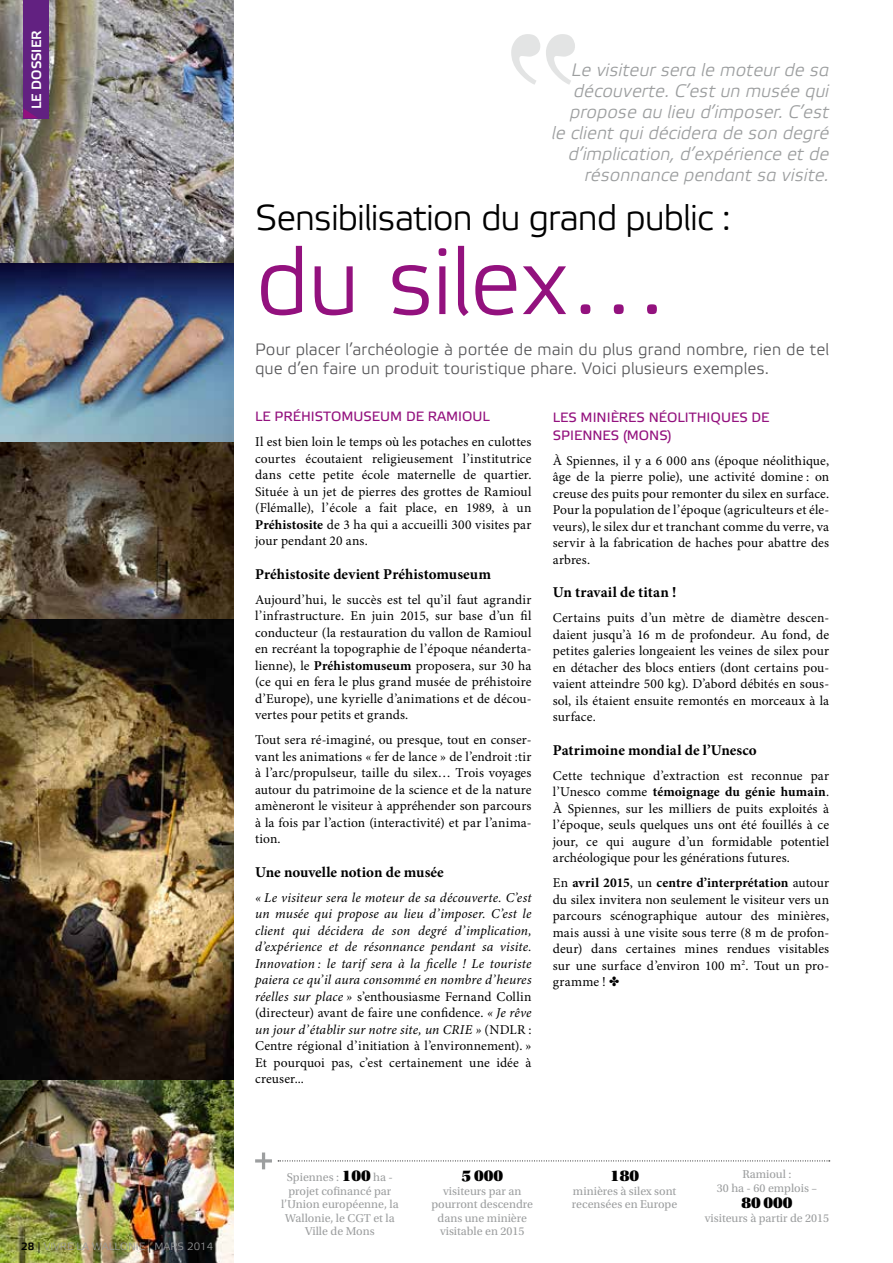
<style>
.page{position:relative;width:893px;height:1263px;background:#fff}
.page>*{position:absolute;margin:0;border:0;box-sizing:border-box;transform-origin:0 0}
.t1{font:94.5px "Etelka Light Pro";letter-spacing:-.02em;color:#93117e}
.t2{font:36px "Etelka Light Pro";letter-spacing:-.03em;color:#000}
.t3{font:italic 300 18px/21px "Etelka";color:#9c9e9f;text-align:right}
.t4{font:16.5px/19.5px "Etelka Light Pro";letter-spacing:.005em;color:#58585a}
.t5{font:16.5px "Utopia Std Black Headline";color:#000}
.t6{font:700 15px "Minion Pro";color:#000}
.t7{font:13.5px/16.5px "Minion Pro";letter-spacing:.01em;color:#000;text-align:justify}
.t8{font:italic 13.5px/16.5px "Minion Pro";letter-spacing:.005em;color:#000;text-align:justify}
.t9{font:13.5px/18px "Etelka Text Pro";color:#93117e}
.t10{font:700 13.5px "Etelka Light Pro";color:#fff}
.t11{font:12px/13.5px "Utopia Std";color:#9c9e9f;text-align:center}
.t12{font:10.5px "Etelka Light Pro";color:#9c9e9f}
.s1{font-weight:700;color:#000}
.s2{color:#000}
.s3{font-weight:700}
.s4{font-style:normal}
.s5{font-family:"Utopia Std Black Headline";font-size:16.5px;color:#000}
</style>
<div class="page">
<img style="left:0;top:0;width:234px;height:1263px">
<div style="left:23px;top:0;width:26px;height:118px;background:#622181"></div>
<svg style="left:23px;top:109px;width:14px;height:9px"></svg>
<svg style="left:255px;top:1152px;width:17px;height:17px"></svg>
<svg style="left:278px;top:1160px;width:552px;height:1px"></svg>
<svg style="left:511px;top:34px;width:64px;height:51px"></svg>
<p class="t10" style="left:29px;top:109px;width:80px;rotate:-90deg">LE DOSSIER</p>
<p class="t12" style="left:21px;top:1240px;width:193px"><span class="s1">28</span> <span class="s2">|</span> VIVRE LA WALLONIE <span class="s2">|</span> MARS 2014</p>
<h3 class="t3" style="left:552px;top:60px;width:279px">Le visiteur sera le moteur de sa découverte. C’est un musée qui propose au lieu d’imposer. C’est le client qui décidera de son degré d’implication, d’expérience et de résonnance pendant sa visite.</h3>
<h2 class="t2" style="left:255px;top:199px;width:477px">Sensibilisation du grand public :</h2>
<h1 class="t1" style="left:255px;top:231px;width:422px">du silex…</h1>
<p class="t4" style="left:255px;top:340px;width:575px">Pour placer l’archéologie à portée de main du plus grand nombre, rien de tel que d’en faire un produit touristique phare. Voici plusieurs exemples.</p>
<p class="t9" style="left:255px;top:408px;width:236px">LE PRÉHISTOMUSEUM DE RAMIOUL</p>
<p class="t7" style="left:255px;top:434px;width:278px">Il est bien loin le temps où les potaches en culottes courtes écoutaient religieusement l’institutrice dans cette petite école maternelle de quartier.<br>Située à un jet de pierres des grottes de Ramioul (Flémalle), l’école a fait place, en 1989, à un <span class="s3">Préhistosite</span> de 3 ha qui a accueilli 300 visites par jour pendant 20 ans.</p>
<p class="t6" style="left:255px;top:565px;width:237px">Préhistosite devient Préhistomuseum</p>
<p class="t7" style="left:255px;top:591px;width:278px">Aujourd’hui, le succès est tel qu’il faut agrandir l’infrastructure. En juin 2015, sur base d’un fil conducteur (la restauration du vallon de Ramioul en recréant la topographie de l’époque néanderta&shy;lienne), le <span class="s3">Préhistomuseum</span> proposera, sur 30 ha (ce qui en fera le plus grand musée de préhistoire d’Europe), une kyrielle d’animations et de décou&shy;vertes pour petits et grands.</p>
<p class="t7" style="left:255px;top:732px;width:278px">Tout sera ré-imaginé, ou presque, tout en conser&shy;vant les animations « fer de lance » de l’endroit :tir à l’arc/propulseur, taille du silex… Trois voyages autour du patrimoine de la science et de la nature amèneront le visiteur à appréhender son parcours à la fois par l’action (interactivité) et par l’anima&shy;tion.</p>
<p class="t6" style="left:255px;top:863px;width:190px">Une nouvelle notion de musée</p>
<p class="t8" style="left:255px;top:889px;width:278px">« Le visiteur sera le moteur de sa découverte. C’est un musée qui propose au lieu d’imposer. C’est le client qui décidera de son degré d’implication, d’expérience et de résonnance pendant sa visite.<br>Innovation : le tarif sera à la ficelle ! Le touriste paiera ce qu’il aura consommé en nombre d’heures réelles sur place » <span class="s4">s’enthousiasme Fernand Collin (directeur) avant de faire une confidence.</span> « Je rêve un jour d’établir sur notre site, un CRIE » <span class="s4">(NDLR :<br>Centre régional d’initiation à l’environnement). » Et pourquoi pas, c’est certainement une idée à creuser...</span></p>
<p class="t9" style="left:553px;top:409px;width:218px">LES MINIÈRES NÉOLITHIQUES DE<br>SPIENNES (MONS)</p>
<p class="t7" style="left:553px;top:453px;width:278px">À Spiennes, il y a 6 000 ans (époque néolithique, âge de la pierre polie), une activité domine : on creuse des puits pour remonter du silex en surface.<br>Pour la population de l’époque (agriculteurs et éle&shy;veurs), le silex dur et tranchant comme du verre, va servir à la fabrication de haches pour abattre des arbres.</p>
<p class="t6" style="left:553px;top:584px;width:125px">Un travail de titan !</p>
<p class="t7" style="left:553px;top:610px;width:278px">Certains puits d’un mètre de diamètre descen&shy;daient jusqu’à 16 m de profondeur. Au fond, de petites galeries longeaient les veines de silex pour en détacher des blocs entiers (dont certains pou&shy;vaient atteindre 500 kg). D’abord débités en sous&shy;sol, ils étaient ensuite remontés en morceaux à la surface.</p>
<p class="t6" style="left:553px;top:741px;width:206px">Patrimoine mondial de l’Unesco</p>
<p class="t7" style="left:553px;top:768px;width:278px">Cette technique d’extraction est reconnue par l’Unesco comme <span class="s3">témoignage du génie humain</span>.<br>À Spiennes, sur les milliers de puits exploités à l’époque, seuls quelques uns ont été fouillés à ce jour, ce qui augure d’un formidable potentiel archéologique pour les générations futures.</p>
<p class="t7" style="left:553px;top:875px;width:278px">En <span class="s3">avril 2015</span>, un <span class="s3">centre d’interprétation</span> autour du silex invitera non seulement le visiteur vers un parcours scénographique autour des minières, mais aussi à une visite sous terre (8 m de profon&shy;deur) dans certaines mines rendues visitables sur une surface d’environ 100 m<sup>2</sup>. Tout un pro&shy;gramme ! ✤</p>
<p class="t11" style="left:281px;top:1171px;width:119px">Spiennes : <span class="s5">100</span> ha - projet cofinancé par l’Union européenne, la<br>Wallonie, le CGT et la<br>Ville de Mons</p>
<p class="t5" style="left:462px;top:1167px;width:43px">5 000</p>
<p class="t11" style="left:431px;top:1184px;width:103px">visiteurs par an pourront descendre dans une minière visitable en 2015</p>
<p class="t5" style="left:610px;top:1167px;width:31px">180</p>
<p class="t11" style="left:572px;top:1184px;width:107px;text-align:left">minières à silex sont recensées en Europe</p>
<p class="t11" style="left:717px;top:1168px;width:102px">Ramioul :<br>30 ha - 60 emplois –</p>
<p class="t5" style="left:741px;top:1194px;width:53px">80 000</p>
<p class="t11" style="left:705px;top:1211px;width:126px">visiteurs à partir de 2015</p>
</div>
